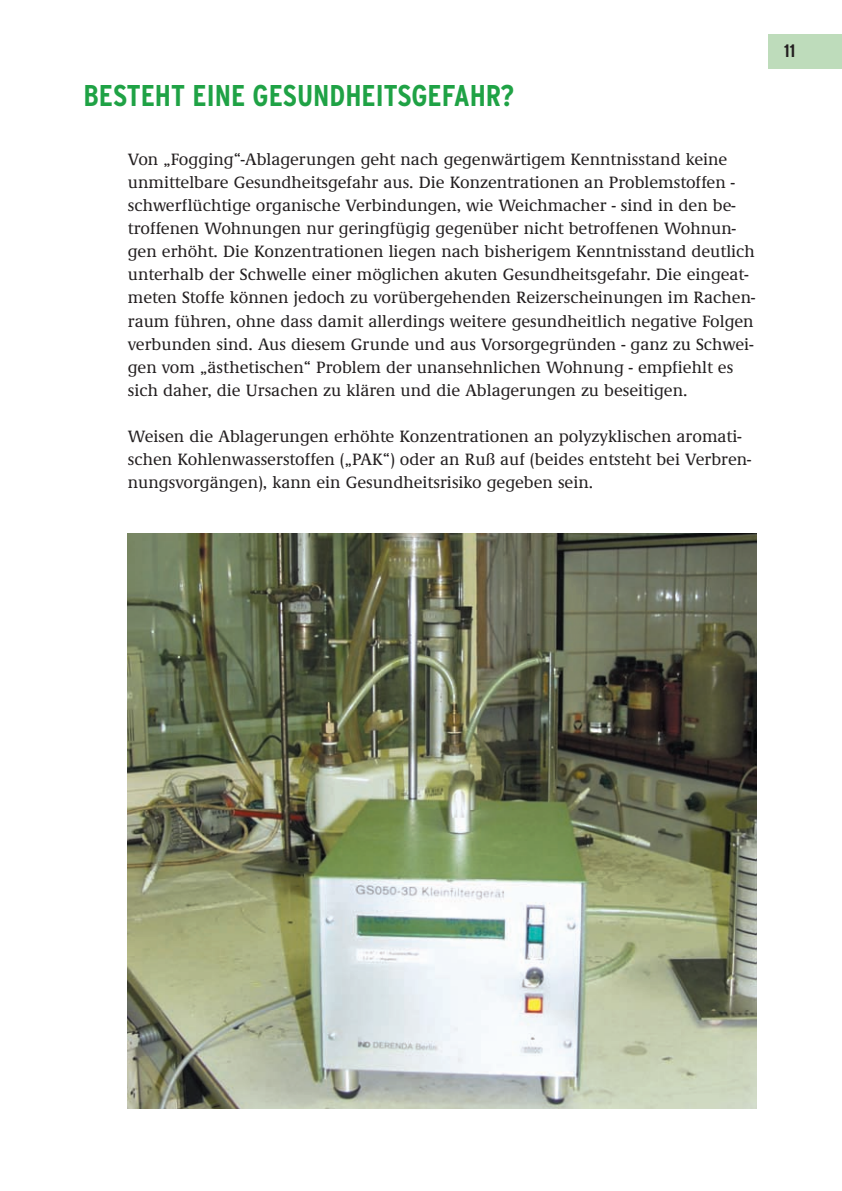
<style>
.page{position:relative;width:842px;height:1191px;background:#fff}
.page>*{position:absolute;margin:0;border:0;box-sizing:border-box;transform-origin:0 0}
.t1{font:700 condensed 30px "Interstate";color:#1fa245}
.t2{font:700 condensed 18px "Interstate";color:#231f20}
.t3{font:500 17px/23px "Demos EF";color:#231f20}
</style>
<div class="page">
<div style="left:768px;top:34px;width:74px;height:34px;background:#bedcbb"></div>
<img style="left:128px;top:534px;width:629px;height:574px">
<h1 class="t1" style="left:84px;top:78px;width:432px">BESTEHT EINE GESUNDHEITSGEFAHR?</h1>
<p class="t3" style="left:128px;top:148px;width:629px">Von „Fogging“-Ablagerungen geht nach gegenwärtigem Kenntnisstand keine unmittelbare Gesundheitsgefahr aus. Die Konzentrationen an Problemstoffen - schwerflüchtige organische Verbindungen, wie Weichmacher - sind in den be&shy;troffenen Wohnungen nur geringfügig gegenüber nicht betroffenen Wohnun&shy;gen erhöht. Die Konzentrationen liegen nach bisherigem Kenntnisstand deutlich unterhalb der Schwelle einer möglichen akuten Gesundheitsgefahr. Die eingeat&shy;meten Stoffe können jedoch zu vorübergehenden Reizerscheinungen im Rachen&shy;raum führen, ohne dass damit allerdings weitere gesundheitlich negative Folgen verbunden sind. Aus diesem Grunde und aus Vorsorgegründen - ganz zu Schwei&shy;gen vom „ästhetischen“ Problem der unansehnlichen Wohnung - empfiehlt es sich daher, die Ursachen zu klären und die Ablagerungen zu beseitigen.</p>
<p class="t3" style="left:128px;top:424px;width:625px">Weisen die Ablagerungen erhöhte Konzentrationen an polyzyklischen aromati&shy;schen Kohlenwasserstoffen („PAK“) oder an Ruß auf (beides entsteht bei Verbren&shy;nungsvorgängen), kann ein Gesundheitsrisiko gegeben sein.</p>
<p class="t2" style="left:784px;top:40px;width:13px">11</p>
</div>
